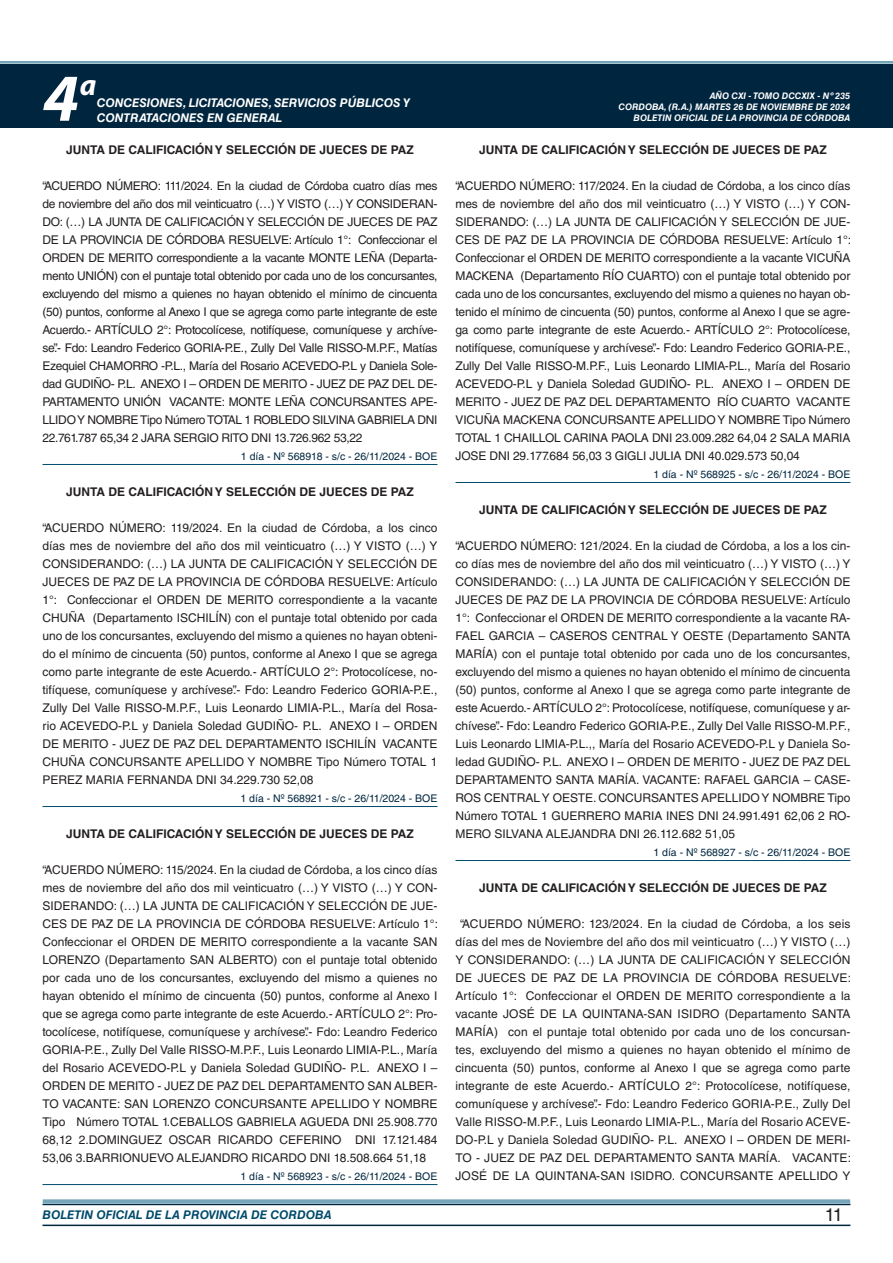
<style>
.page{position:relative;width:893px;height:1263px;background:#fff}
.page>*{position:absolute;margin:0;border:0;box-sizing:border-box;transform-origin:0 0}
.t1{font:italic 700 67.5px "Myriad Pro";color:#fff}
.t2{font:italic 700 30px "Myriad Pro";color:#fff}
.t3{font:18px "Helvetica LT Std";color:#231f20}
.TEXTO_BASE{font:12px/18px "Helvetica LT Std";letter-spacing:.01em;color:#231f20;text-align:justify}
.RESUELVE{font:700 12px "Helvetica LT Std";color:#231f20}
.t4{font:italic 700 12px/14.4px "Helvetica LT Std";color:#fff}
.t5{font:italic 700 12px "Helvetica LT Std";color:#004b6c}
.FECHA_DE_VENCIMIENTO{font:10.5px "Helvetica LT Std";color:#00263f}
.t6{font:italic 700 9px/10.8px "Helvetica LT Std";color:#fff;text-align:right}
</style>
<div class="page">
<div style="left:0;top:61px;width:893px;height:6px;background:#fff;opacity:.75"></div>
<hr style="left:43px;top:1224px;width:807px;height:2px;background:#00263f">
<div style="left:42px;top:1198px;width:809px;height:8px;background:#fff;opacity:.75"></div>
<div style="left:0;top:64px;width:893px;height:64px;background:#00263f"></div>
<hr style="left:43px;top:464px;width:394px;height:1px;background:#004b6c">
<hr style="left:43px;top:806px;width:394px;height:1px;background:#004b6c">
<hr style="left:43px;top:1184px;width:394px;height:1px;background:#004b6c">
<hr style="left:455px;top:482px;width:395px;height:1px;background:#004b6c">
<hr style="left:455px;top:860px;width:395px;height:1px;background:#004b6c">
<h1 class="t1" style="left:43px;top:54px;width:38px">4</h1>
<h2 class="t2" style="left:80px;top:66px;width:18px">a</h2>
<p class="t4" style="left:97px;top:96px;width:315px">CONCESIONES, LICITACIONES, SERVICIOS PÚBLICOS Y<br>CONTRATACIONES EN GENERAL</p>
<p class="RESUELVE" style="left:66px;top:142px;width:349px">JUNTA DE CALIFICACIÓN Y SELECCIÓN DE JUECES DE PAZ</p>
<p class="TEXTO_BASE" style="left:43px;top:177px;width:396px">“ACUERDO NÚMERO: 111/2024. En la ciudad de Córdoba cuatro días mes de noviembre del año dos mil veinticuatro (…) Y VISTO (…) Y CONSIDERAN-DO: (…) LA JUNTA DE CALIFICACIÓN Y SELECCIÓN DE JUECES DE PAZ DE LA PROVINCIA DE CÓRDOBA RESUELVE: Artículo 1°: Confeccionar el ORDEN DE MERITO correspondiente a la vacante MONTE LEÑA (Departa&shy;mento UNIÓN) con el puntaje total obtenido por cada uno de los concursantes, excluyendo del mismo a quienes no hayan obtenido el mínimo de cincuenta (50) puntos, conforme al Anexo I que se agrega como parte integrante de este Acuerdo.- ARTÍCULO 2°: Protocolícese, notifíquese, comuníquese y archíve&shy;se”.- Fdo: Leandro Federico GORIA-P.E., Zully Del Valle RISSO-M.P.F., Matías Ezequiel CHAMORRO -P.L., María del Rosario ACEVEDO-P.L y Daniela Sole&shy;dad GUDIÑO- P.L. ANEXO I – ORDEN DE MERITO - JUEZ DE PAZ DEL DE-PARTAMENTO UNIÓN VACANTE: MONTE LEÑA CONCURSANTES APE-LLIDO Y NOMBRE Tipo Número TOTAL 1 ROBLEDO SILVINA GABRIELA DNI 22.761.787 65,34 2 JARA SERGIO RITO DNI 13.726.962 53,22</p>
<p class="FECHA_DE_VENCIMIENTO" style="left:241px;top:450px;width:198px">1 día - Nº 568918 - s/c - 26/11/2024 - BOE</p>
<p class="RESUELVE" style="left:66px;top:484px;width:349px">JUNTA DE CALIFICACIÓN Y SELECCIÓN DE JUECES DE PAZ</p>
<p class="TEXTO_BASE" style="left:43px;top:519px;width:396px">“ACUERDO NÚMERO: 119/2024. En la ciudad de Córdoba, a los cinco días mes de noviembre del año dos mil veinticuatro (…) Y VISTO (…) Y CONSIDERANDO: (…) LA JUNTA DE CALIFICACIÓN Y SELECCIÓN DE JUECES DE PAZ DE LA PROVINCIA DE CÓRDOBA RESUELVE: Artículo 1°: Confeccionar el ORDEN DE MERITO correspondiente a la vacante CHUÑA (Departamento ISCHILÍN) con el puntaje total obtenido por cada uno de los concursantes, excluyendo del mismo a quienes no hayan obteni&shy;do el mínimo de cincuenta (50) puntos, conforme al Anexo I que se agrega como parte integrante de este Acuerdo.- ARTÍCULO 2°: Protocolícese, no&shy;tifíquese, comuníquese y archívese”.- Fdo: Leandro Federico GORIA-P.E., Zully Del Valle RISSO-M.P.F., Luis Leonardo LIMIA-P.L., María del Rosa&shy;rio ACEVEDO-P.L y Daniela Soledad GUDIÑO- P.L. ANEXO I – ORDEN DE MERITO - JUEZ DE PAZ DEL DEPARTAMENTO ISCHILÍN VACANTE CHUÑA CONCURSANTE APELLIDO Y NOMBRE Tipo Número TOTAL 1<br>PEREZ MARIA FERNANDA DNI 34.229.730 52,08</p>
<p class="FECHA_DE_VENCIMIENTO" style="left:240px;top:792px;width:198px">1 día - Nº 568921 - s/c - 26/11/2024 - BOE</p>
<p class="RESUELVE" style="left:66px;top:826px;width:349px">JUNTA DE CALIFICACIÓN Y SELECCIÓN DE JUECES DE PAZ</p>
<p class="TEXTO_BASE" style="left:43px;top:861px;width:397px">“ACUERDO NÚMERO: 115/2024. En la ciudad de Córdoba, a los cinco días mes de noviembre del año dos mil veinticuatro (…) Y VISTO (…) Y CON-SIDERANDO: (…) LA JUNTA DE CALIFICACIÓN Y SELECCIÓN DE JUE-CES DE PAZ DE LA PROVINCIA DE CÓRDOBA RESUELVE: Artículo 1°:<br>Confeccionar el ORDEN DE MERITO correspondiente a la vacante SAN LORENZO (Departamento SAN ALBERTO) con el puntaje total obtenido por cada uno de los concursantes, excluyendo del mismo a quienes no hayan obtenido el mínimo de cincuenta (50) puntos, conforme al Anexo I que se agrega como parte integrante de este Acuerdo.- ARTÍCULO 2°: Pro&shy;tocolícese, notifíquese, comuníquese y archívese”.- Fdo: Leandro Federico GORIA-P.E., Zully Del Valle RISSO-M.P.F., Luis Leonardo LIMIA-P.L., María del Rosario ACEVEDO-P.L y Daniela Soledad GUDIÑO- P.L. ANEXO I – ORDEN DE MERITO - JUEZ DE PAZ DEL DEPARTAMENTO SAN ALBER-TO VACANTE: SAN LORENZO CONCURSANTE APELLIDO Y NOMBRE Tipo Número TOTAL 1.CEBALLOS GABRIELA AGUEDA DNI 25.908.770<br>68,12 2.DOMINGUEZ OSCAR RICARDO CEFERINO DNI 17.121.484<br>53,06 3.BARRIONUEVO ALEJANDRO RICARDO DNI 18.508.664 51,18</p>
<p class="FECHA_DE_VENCIMIENTO" style="left:240px;top:1170px;width:198px">1 día - Nº 568923 - s/c - 26/11/2024 - BOE</p>
<p class="t6" style="left:619px;top:91px;width:233px">AÑO CXI - TOMO DCCXIX - Nº 235<br>CORDOBA, (R.A.) MARTES 26 DE NOVIEMBRE DE 2024</p>
<p class="t6" style="left:634px;top:112px;width:218px">BOLETIN OFICIAL DE LA PROVINCIA DE CÓRDOBA</p>
<p class="RESUELVE" style="left:479px;top:142px;width:349px">JUNTA DE CALIFICACIÓN Y SELECCIÓN DE JUECES DE PAZ</p>
<p class="TEXTO_BASE" style="left:455px;top:177px;width:397px">“ACUERDO NÚMERO: 117/2024. En la ciudad de Córdoba, a los cinco días mes de noviembre del año dos mil veinticuatro (…) Y VISTO (…) Y CON-SIDERANDO: (…) LA JUNTA DE CALIFICACIÓN Y SELECCIÓN DE JUE-CES DE PAZ DE LA PROVINCIA DE CÓRDOBA RESUELVE: Artículo 1°:<br>Confeccionar el ORDEN DE MERITO correspondiente a la vacante VICUÑA MACKENA (Departamento RÍO CUARTO) con el puntaje total obtenido por cada uno de los concursantes, excluyendo del mismo a quienes no hayan ob&shy;tenido el mínimo de cincuenta (50) puntos, conforme al Anexo I que se agre&shy;ga como parte integrante de este Acuerdo.- ARTÍCULO 2°: Protocolícese, notifíquese, comuníquese y archívese”.- Fdo: Leandro Federico GORIA-P.E., Zully Del Valle RISSO-M.P.F., Luis Leonardo LIMIA-P.L., María del Rosario ACEVEDO-P.L y Daniela Soledad GUDIÑO- P.L. ANEXO I – ORDEN DE MERITO - JUEZ DE PAZ DEL DEPARTAMENTO RÍO CUARTO VACANTE VICUÑA MACKENA CONCURSANTE APELLIDO Y NOMBRE Tipo Número TOTAL 1 CHAILLOL CARINA PAOLA DNI 23.009.282 64,04 2 SALA MARIA JOSE DNI 29.177.684 56,03 3 GIGLI JULIA DNI 40.029.573 50,04</p>
<p class="FECHA_DE_VENCIMIENTO" style="left:653px;top:468px;width:198px">1 día - Nº 568925 - s/c - 26/11/2024 - BOE</p>
<p class="RESUELVE" style="left:479px;top:502px;width:349px">JUNTA DE CALIFICACIÓN Y SELECCIÓN DE JUECES DE PAZ</p>
<p class="TEXTO_BASE" style="left:455px;top:537px;width:396px">“ACUERDO NÚMERO: 121/2024. En la ciudad de Córdoba, a los a los cin&shy;co días mes de noviembre del año dos mil veinticuatro (…) Y VISTO (…) Y CONSIDERANDO: (…) LA JUNTA DE CALIFICACIÓN Y SELECCIÓN DE JUECES DE PAZ DE LA PROVINCIA DE CÓRDOBA RESUELVE: Artículo 1°: Confeccionar el ORDEN DE MERITO correspondiente a la vacante RA-FAEL GARCIA – CASEROS CENTRAL Y OESTE (Departamento SANTA MARÍA) con el puntaje total obtenido por cada uno de los concursantes, excluyendo del mismo a quienes no hayan obtenido el mínimo de cincuenta (50) puntos, conforme al Anexo I que se agrega como parte integrante de este Acuerdo.- ARTÍCULO 2°: Protocolícese, notifíquese, comuníquese y ar&shy;chívese”.- Fdo: Leandro Federico GORIA-P.E., Zully Del Valle RISSO-M.P.F., Luis Leonardo LIMIA-P.L.,, María del Rosario ACEVEDO-P.L y Daniela So&shy;ledad GUDIÑO- P.L. ANEXO I – ORDEN DE MERITO - JUEZ DE PAZ DEL DEPARTAMENTO SANTA MARÍA. VACANTE: RAFAEL GARCIA – CASE-ROS CENTRAL Y OESTE. CONCURSANTES APELLIDO Y NOMBRE Tipo Número TOTAL 1 GUERRERO MARIA INES DNI 24.991.491 62,06 2 RO-MERO SILVANA ALEJANDRA DNI 26.112.682 51,05</p>
<p class="FECHA_DE_VENCIMIENTO" style="left:653px;top:846px;width:198px">1 día - Nº 568927 - s/c - 26/11/2024 - BOE</p>
<p class="RESUELVE" style="left:479px;top:880px;width:349px">JUNTA DE CALIFICACIÓN Y SELECCIÓN DE JUECES DE PAZ</p>
<p class="TEXTO_BASE" style="left:455px;top:915px;width:397px;text-align:center">“ACUERDO NÚMERO: 123/2024. En la ciudad de Córdoba, a los seis días del mes de Noviembre del año dos mil veinticuatro (…) Y VISTO (…)<br>Y CONSIDERANDO: (…) LA JUNTA DE CALIFICACIÓN Y SELECCIÓN DE JUECES DE PAZ DE LA PROVINCIA DE CÓRDOBA RESUELVE:<br>Artículo 1°: Confeccionar el ORDEN DE MERITO correspondiente a la vacante JOSÉ DE LA QUINTANA-SAN ISIDRO (Departamento SANTA MARÍA) con el puntaje total obtenido por cada uno de los concursan&shy;tes, excluyendo del mismo a quienes no hayan obtenido el mínimo de cincuenta (50) puntos, conforme al Anexo I que se agrega como parte integrante de este Acuerdo.- ARTÍCULO 2°: Protocolícese, notifíquese, comuníquese y archívese”.- Fdo: Leandro Federico GORIA-P.E., Zully Del Valle RISSO-M.P.F., Luis Leonardo LIMIA-P.L., María del Rosario ACEVE-DO-P.L y Daniela Soledad GUDIÑO- P.L. ANEXO I – ORDEN DE MERI-TO - JUEZ DE PAZ DEL DEPARTAMENTO SANTA MARÍA. VACANTE:<br>JOSÉ DE LA QUINTANA-SAN ISIDRO. CONCURSANTE APELLIDO Y</p>
<p class="t5" style="left:43px;top:1208px;width:290px">BOLETIN OFICIAL DE LA PROVINCIA DE CORDOBA</p>
<h3 class="t3" style="left:825px;top:1204px;width:19px">11</h3>
</div>
